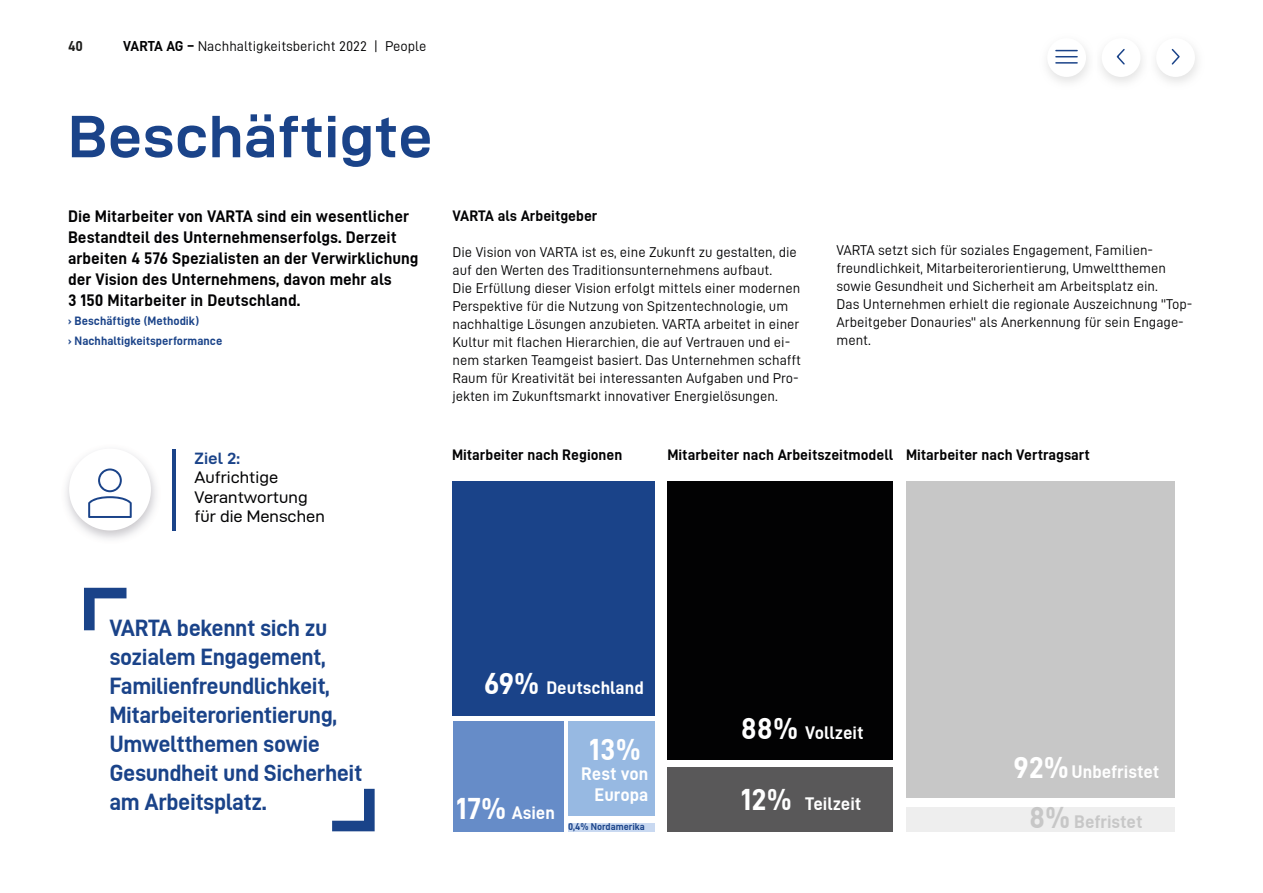
<style>
.page{position:relative;width:1263px;height:893px;background:#fff}
.page>*{position:absolute;margin:0;border:0;box-sizing:border-box;transform-origin:0 0}
.t1{font:700 60px "Varta DIN Wd";color:#1a4389}
.t2{font:700 30px "Varta DIN";color:#fff}
.t3{font:700 23.25px/29px "Varta DIN";letter-spacing:-.02em;color:#1a4389}
.t4{font:700 18px/21.6px "Varta DIN";color:#fff;text-align:right}
.t5{font:700 18px "Varta DIN";letter-spacing:-.005em;color:#c7c7c7}
.t6{font:700 16.5px/21px "Varta DIN";color:#020203}
.t7{font:16.5px/19.5px "Varta DIN Wd";color:#020203}
.t8{font:700 16.5px "Varta DIN Wd";color:#1a4389}
.t9{font:700 15px "Varta DIN";color:#020203}
.t10{font:14.25px/18px "Varta DIN";color:#020203}
.t11{font:700 14.25px "Varta DIN";color:#1d1d1b}
.t12{font:700 12px/19.5px "Varta DIN";color:#1a4389}
.t13{font:700 9.75px "Varta DIN";color:#1a4389}
.s1{font-weight:700}
.s2{font-size:30px}
</style>
<div class="page">
<img style="left:1101px;top:52px;width:41px;height:30px">
<div style="left:1102px;top:38px;width:38px;height:39px;background:#fff;border-radius:50%"></div>
<svg style="left:1056px;top:50px;width:21px;height:7px"></svg>
<hr style="left:1056px;top:62px;width:21px;height:2px;background:#1a4389">
<svg style="left:1116px;top:49px;width:9px;height:16px"></svg>
<svg style="left:1171px;top:48px;width:9px;height:17px"></svg>
<img style="left:66px;top:452px;width:90px;height:87px">
<div style="left:69px;top:449px;width:82px;height:81px;background:#fff;border-radius:50%"></div>
<hr style="left:172px;top:449px;width:3px;height:81px;background:#1a4389">
<div style="left:452px;top:481px;width:202px;height:234px;background:#1a4389"></div>
<div style="left:453px;top:721px;width:110px;height:111px;background:#668cc8"></div>
<div style="left:568px;top:721px;width:86px;height:94px;background:#97b9e2"></div>
<div style="left:568px;top:823px;width:86px;height:9px;background:#c9d9f1"></div>
<div style="left:667px;top:481px;width:226px;height:279px;background:#020203"></div>
<div style="left:667px;top:767px;width:226px;height:65px;background:#595859"></div>
<div style="left:906px;top:807px;width:268px;height:25px;background:#eee"></div>
<div style="left:906px;top:481px;width:268px;height:317px;background:#c7c7c7"></div>
<svg style="left:84px;top:588px;width:42px;height:42px"></svg>
<svg style="left:332px;top:789px;width:43px;height:42px"></svg>
<svg style="left:88px;top:468px;width:44px;height:50px"></svg>
<p class="t11" style="left:68px;top:38px;width:17px">40</p>
<p class="t10" style="left:123px;top:37px;width:305px"><span class="s1">VARTA AG –</span> Nachhaltigkeitsbericht 2022 | People</p>
<h1 class="t1" style="left:68px;top:101px;width:366px">Beschäftigte</h1>
<p class="t6" style="left:68px;top:206px;width:352px">Die Mitarbeiter von VARTA sind ein wesentlicher Bestandteil des Unternehmenserfolgs. Derzeit arbeiten 4 576 Spezialisten an der Verwirklichung der Vision des Unternehmens, davon mehr als<br>3 150 Mitarbeiter in Deutschland.</p>
<p class="t12" style="left:68px;top:312px;width:156px">› Beschäftigte (Methodik)<br>› Nachhaltigkeitsperformance</p>
<p class="t8" style="left:195px;top:448px;width:47px">Ziel 2:</p>
<p class="t7" style="left:195px;top:468px;width:132px">Aufrichtige<br>Verantwortung für die Menschen</p>
<p class="t9" style="left:452px;top:207px;width:147px">VARTA als Arbeitgeber</p>
<p class="t10" style="left:452px;top:243px;width:350px">Die Vision von VARTA ist es, eine Zukunft zu gestalten, die auf den Werten des Traditionsunternehmens aufbaut.<br>Die Erfüllung dieser Vision erfolgt mittels einer modernen Perspektive für die Nutzung von Spitzentechnologie, um nachhaltige Lösungen anzubieten. VARTA arbeitet in einer Kultur mit flachen Hierarchien, die auf Vertrauen und ei&shy;nem starken Teamgeist basiert. Das Unternehmen schafft Raum für Kreativität bei interessanten Aufgaben und Pro&shy;jekten im Zukunftsmarkt innovativer Energielösungen.</p>
<p class="t10" style="left:836px;top:242px;width:357px">VARTA setzt sich für soziales Engagement, Familien&shy;freundlichkeit, Mitarbeiterorientierung, Umweltthemen sowie Gesundheit und Sicherheit am Arbeitsplatz ein.<br>Das Unternehmen erhielt die regionale Auszeichnung "Top-Arbeitgeber Donauries" als Anerkennung für sein Engage&shy;ment.</p>
<p class="t9" style="left:452px;top:446px;width:172px">Mitarbeiter nach Regionen</p>
<p class="t9" style="left:667px;top:446px;width:424px">Mitarbeiter nach Arbeitszeitmodell Mitarbeiter nach Vertragsart</p>
<h3 class="t3" style="left:109px;top:613px;width:254px">VARTA bekennt sich zu sozialem Engagement,<br>Familienfreundlichkeit,<br>Mitarbeiterorientierung,<br>Umweltthemen sowie<br>Gesundheit und Sicherheit am Arbeitsplatz.</h3>
<h2 class="t2" style="left:484px;top:666px;width:57px">69%</h2>
<p class="t4" style="left:546px;top:676px;width:99px">Deutschland</p>
<h2 class="t2" style="left:589px;top:733px;width:53px">13%</h2>
<h2 class="t2" style="left:456px;top:791px;width:52px">17%</h2>
<p class="t4" style="left:512px;top:802px;width:45px">Asien</p>
<p class="t4" style="left:581px;top:763px;width:69px">Rest von<br>Europa</p>
<p class="t13" style="left:568px;top:821px;width:78px">0,4% Nordamerika</p>
<h2 class="t2" style="left:741px;top:711px;width:59px">88%</h2>
<p class="t4" style="left:805px;top:722px;width:60px">Vollzeit</p>
<h2 class="t2" style="left:741px;top:782px;width:53px">12%</h2>
<p class="t4" style="left:805px;top:793px;width:58px">Teilzeit</p>
<p class="t4" style="left:1013px;top:761px;width:148px"><span class="s2">92%</span>Unbefristet</p>
<p class="t5" style="left:1029px;top:812px;width:115px"><span class="s2">8%</span> Befristet</p>
</div>
